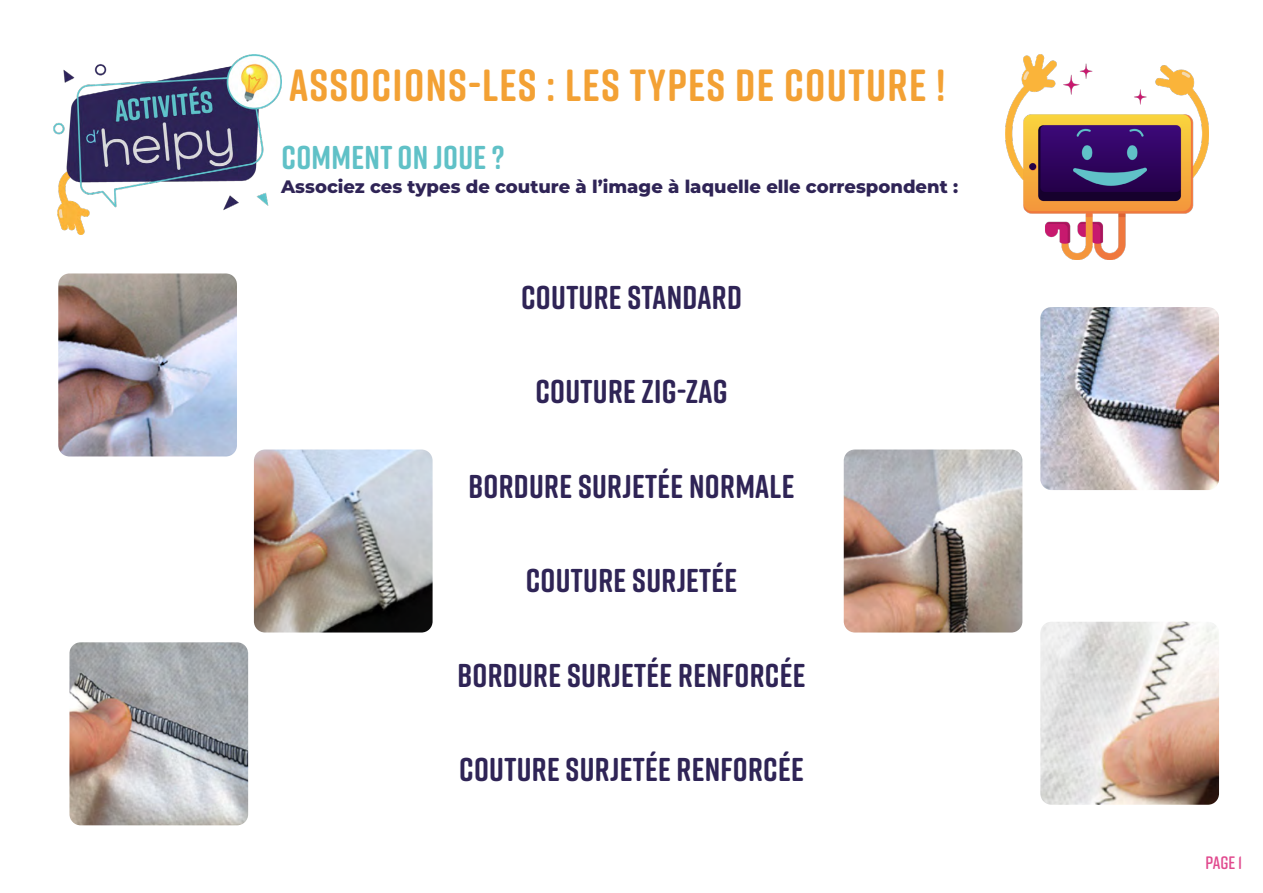
<style>
.page{position:relative;width:1263px;height:893px;background:#fff}
.page>*{position:absolute;margin:0;border:0;box-sizing:border-box;transform-origin:0 0}
.t1{font:700 45px "Rift Soft";letter-spacing:.03em;color:#f3a134}
.t2{font:700 33px "Rift Soft";letter-spacing:.01em;color:#2f2456}
.t3{font:700 33px "Rift Soft";letter-spacing:.01em;color:#60c1c7}
.t4{font:800 18px "Montserrat";color:#2f2456}
.t5{font:600 18px "Rift Soft";color:#e14b8f}
</style>
<div class="page">
<img style="left:53px;top:54px;width:228px;height:180px">
<img style="left:1005px;top:54px;width:204px;height:206px">
<img style="left:60px;top:275px;width:176px;height:180px">
<div style="left:45px;top:260px;width:206px;height:210px;border:14px solid #fff;border-radius:18px"></div>
<img style="left:1042px;top:623px;width:176px;height:180px">
<div style="left:1027px;top:608px;width:206px;height:210px;border:14px solid #fff;border-radius:18px"></div>
<img style="left:71px;top:644px;width:176px;height:180px">
<div style="left:56px;top:629px;width:206px;height:210px;border:14px solid #fff;border-radius:18px"></div>
<img style="left:1042px;top:308px;width:176px;height:181px">
<div style="left:1027px;top:293px;width:206px;height:211px;border:14px solid #fff;border-radius:18px"></div>
<img style="left:255px;top:451px;width:176px;height:180px">
<div style="left:240px;top:436px;width:206px;height:210px;border:14px solid #fff;border-radius:18px"></div>
<img style="left:845px;top:451px;width:176px;height:180px">
<div style="left:830px;top:436px;width:206px;height:210px;border:14px solid #fff;border-radius:18px"></div>
<h1 class="t1" style="left:289px;top:53px;width:657px">ASSOCIONS-LES : LES TYPES DE COUTURE !</h1>
<p class="t3" style="left:281px;top:134px;width:224px">COMMENT ON JOUE ?</p>
<p class="t4" style="left:281px;top:173px;width:678px">Associez ces types de couture à l’image à laquelle elle correspondent :</p>
<p class="t2" style="left:521px;top:273px;width:222px">COUTURE STANDARD</p>
<p class="t2" style="left:535px;top:368px;width:194px">COUTURE ZIG-ZAG</p>
<p class="t2" style="left:469px;top:462px;width:327px">BORDURE SURJETÉE NORMALE</p>
<p class="t2" style="left:526px;top:557px;width:213px">COUTURE SURJETÉE</p>
<p class="t2" style="left:458px;top:651px;width:349px">BORDURE SURJETÉE RENFORCÉE</p>
<p class="t2" style="left:459px;top:746px;width:346px">COUTURE SURJETÉE RENFORCÉE</p>
<p class="t5" style="left:1205px;top:850px;width:38px">Page 1</p>
</div>
